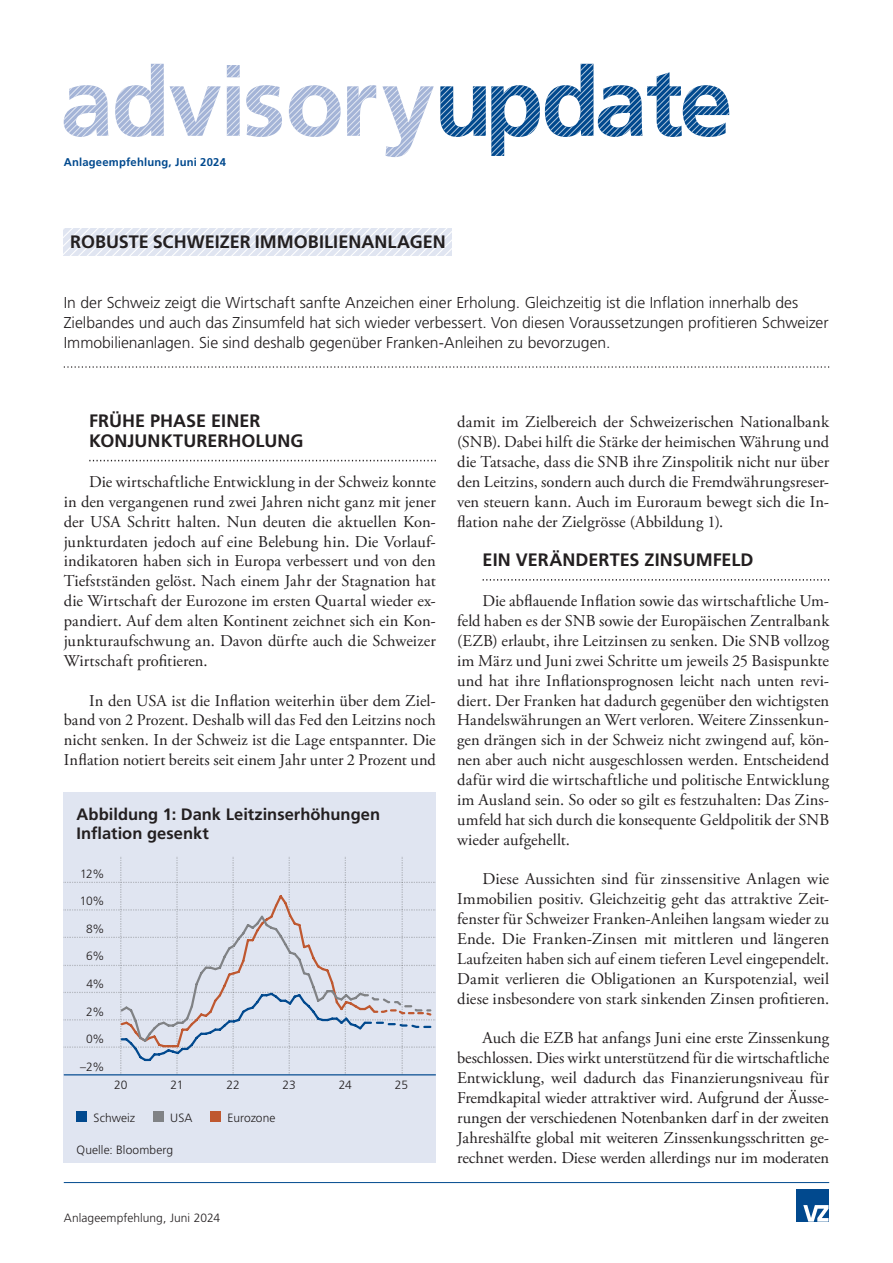
<style>
.page{position:relative;width:893px;height:1263px;background:#fff}
.page>*{position:absolute;margin:0;border:0;box-sizing:border-box;transform-origin:0 0}
.t1{font:700 18px/19.8px "Frutiger LT Pro";color:#231f20}
.t2{font:16.5px/20px "Adobe Garamond Pro";letter-spacing:-.005em;color:#231f20;text-align:justify}
.t3{font:700 16.5px/19.5px "Frutiger LT Pro";color:#231f20}
.t4{font:300 15.75px/20px "Frutiger LT Pro";letter-spacing:-.005em;color:#231f20}
.t5{font:13.95px/29px "Myriad Pro";color:#231f20;scale:1.05 1}
.t6{font:300 12px "Frutiger LT Pro";letter-spacing:.005em;color:#231f20}
.t7{font:700 11.25px "Frutiger LT Pro";letter-spacing:.015em;color:#01498e}
</style>
<div class="page">
<div style="left:796px;top:1189px;width:33px;height:33px;background:#01498e"></div>
<svg style="left:803px;top:1205px;width:25px;height:17px"></svg>
<hr style="left:64px;top:1182px;width:765px;height:1px;background:#01498e">
<div style="left:64px;top:792px;width:372px;height:371px;background:#e0e5f1"></div>
<hr style="left:64px;top:1074px;width:372px;height:1px;background:#01498e">
<svg style="left:64px;top:857px;width:372px;height:217px"></svg>
<div style="left:77px;top:1111px;width:10px;height:11px;background:#01498e"></div>
<div style="left:153px;top:1111px;width:11px;height:11px;background:#808285"></div>
<div style="left:210px;top:1111px;width:11px;height:11px;background:#bf5830"></div>
<svg style="left:64px;top:366px;width:765px;height:2px"></svg>
<svg style="left:89px;top:460px;width:347px;height:1px"></svg>
<svg style="left:483px;top:579px;width:346px;height:2px"></svg>
<svg style="left:64px;top:228px;width:388px;height:28px"></svg>
<svg style="left:64px;top:64px;width:370px;height:93px"></svg>
<svg style="left:440px;top:64px;width:289px;height:92px"></svg>
<p class="t7" style="left:64px;top:155px;width:164px">Anlageempfehlung, Juni 2024</p>
<p class="t1" style="left:70px;top:232px;width:377px">ROBUSTE SCHWEIZER IMMOBILIENANLAGEN</p>
<p class="t4" style="left:64px;top:293px;width:766px">In der Schweiz zeigt die Wirtschaft sanfte Anzeichen einer Erholung. Gleichzeitig ist die Inflation innerhalb des<br>Zielbandes und auch das Zinsumfeld hat sich wieder verbessert. Von diesen Voraussetzungen profitieren Schweizer<br>Immobilienanlagen. Sie sind deshalb gegenüber Franken-Anleihen zu bevorzugen.</p>
<p class="t1" style="left:89px;top:411px;width:216px">FRÜHE PHASE EINER<br>KONJUNKTURERHOLUNG</p>
<p class="t2" style="left:64px;top:472px;width:374px;text-indent:26px">Die wirtschaftliche Entwicklung in der Schweiz konnte in den vergangenen rund zwei Jahren nicht ganz mit jener der USA Schritt halten. Nun deuten die aktuellen Kon&shy;junkturdaten jedoch auf eine Belebung hin. Die Vorlauf&shy;indikatoren haben sich in Europa verbessert und von den Tiefstständen gelöst. Nach einem Jahr der Stagnation hat die Wirtschaft der Eurozone im ersten Quartal wieder ex&shy;pandiert. Auf dem alten Kontinent zeichnet sich ein Kon&shy;junkturaufschwung an. Davon dürfte auch die Schweizer Wirtschaft profitieren.</p>
<p class="t2" style="left:64px;top:691px;width:374px;text-indent:26px">In den USA ist die Inflation weiterhin über dem Ziel&shy;band von 2 Prozent. Deshalb will das Fed den Leitzins noch nicht senken. In der Schweiz ist die Lage entspannter. Die Inflation notiert bereits seit einem Jahr unter 2 Prozent und</p>
<p class="t6" style="left:80px;top:589px;width:26px">12%</p>
<p class="t6" style="left:80px;top:617px;width:26px">10%</p>
<p class="t6" style="left:86px;top:699px;width:20px">4%</p>
<p class="t6" style="left:86px;top:727px;width:20px">2%</p>
<p class="t6" style="left:86px;top:754px;width:20px">0%</p>
<p class="t6" style="left:114px;top:800px;width:15px">20</p>
<p class="t6" style="left:171px;top:800px;width:14px">21</p>
<p class="t6" style="left:226px;top:800px;width:15px">22</p>
<p class="t6" style="left:283px;top:800px;width:15px">23</p>
<p class="t6" style="left:339px;top:800px;width:15px">24</p>
<p class="t3" style="left:77px;top:804px;width:305px">Abbildung 1: Dank Leitzinserhöhungen<br>Inflation gesenkt</p>
<p class="t6" style="left:80px;top:867px;width:26px">12%</p>
<p class="t6" style="left:80px;top:894px;width:26px">10%</p>
<p class="t6" style="left:86px;top:922px;width:20px">8%</p>
<p class="t6" style="left:86px;top:949px;width:20px">6%</p>
<p class="t6" style="left:86px;top:977px;width:20px">4%</p>
<p class="t6" style="left:86px;top:1004px;width:20px">2%</p>
<p class="t6" style="left:86px;top:1032px;width:20px">0%</p>
<p class="t6" style="left:80px;top:1059px;width:26px">–2%</p>
<p class="t6" style="left:114px;top:1078px;width:15px">20</p>
<p class="t6" style="left:171px;top:1078px;width:14px">21</p>
<p class="t6" style="left:226px;top:1078px;width:15px">22</p>
<p class="t6" style="left:283px;top:1078px;width:15px">23</p>
<p class="t6" style="left:339px;top:1078px;width:15px">24</p>
<p class="t6" style="left:395px;top:1078px;width:15px">25</p>
<p class="t6" style="left:94px;top:1111px;width:43px">Schweiz</p>
<p class="t6" style="left:170px;top:1111px;width:24px">USA</p>
<p class="t6" style="left:228px;top:1111px;width:50px">Eurozone</p>
<p class="t6" style="left:77px;top:1143px;width:98px">Quelle: Bloomberg</p>
<p class="t6" style="left:64px;top:1211px;width:158px">Anlageempfehlung, Juni 2024</p>
<p class="t2" style="left:457px;top:413px;width:374px">damit im Zielbereich der Schweizerischen Nationalbank (SNB). Dabei hilft die Stärke der heimischen Währung und die Tatsache, dass die SNB ihre Zinspolitik nicht nur über den Leitzins, sondern auch durch die Fremdwährungsreser&shy;ven steuern kann. Auch im Euroraum bewegt sich die In&shy;flation nahe der Zielgrösse (Abbildung 1).</p>
<p class="t1" style="left:483px;top:550px;width:272px">EIN VERÄNDERTES ZINSUMFELD</p>
<p class="t2" style="left:457px;top:591px;width:374px;text-indent:26px">Die abflauende Inflation sowie das wirtschaftliche Um&shy;feld haben es der SNB sowie der Europäischen Zentralbank (EZB) erlaubt, ihre Leitzinsen zu senken. Die SNB vollzog im März und Juni zwei Schritte um jeweils 25 Basispunkte und hat ihre Inflationsprognosen leicht nach unten revi&shy;diert. Der Franken hat dadurch gegenüber den wichtigsten Handelswährungen an Wert verloren. Weitere Zinssenkun&shy;gen drängen sich in der Schweiz nicht zwingend auf, kön&shy;nen aber auch nicht ausgeschlossen werden. Entscheidend dafür wird die wirtschaftliche und politische Entwicklung im Ausland sein. So oder so gilt es festzuhalten: Das Zins&shy;umfeld hat sich durch die konsequente Geldpolitik der SNB wieder aufgehellt.</p>
<p class="t2" style="left:457px;top:870px;width:374px;text-indent:26px">Diese Aussichten sind für zinssensitive Anlagen wie Immobilien positiv. Gleichzeitig geht das attraktive Zeit&shy;fenster für Schweizer Franken-Anleihen langsam wieder zu Ende. Die Franken-Zinsen mit mittleren und längeren Laufzeiten haben sich auf einem tieferen Level eingependelt.<br>Damit verlieren die Obligationen an Kurspotenzial, weil diese insbesondere von stark sinkenden Zinsen profitieren.</p>
<p class="t2" style="left:457px;top:1029px;width:374px;text-indent:26px">Auch die EZB hat anfangs Juni eine erste Zinssenkung beschlossen. Dies wirkt unterstützend für die wirtschaftliche Entwicklung, weil dadurch das Finanzierungsniveau für Fremdkapital wieder attraktiver wird. Aufgrund der Äusse&shy;rungen der verschiedenen Notenbanken darf in der zweiten Jahreshälfte global mit weiteren Zinssenkungsschritten ge&shy;rechnet werden. Diese werden allerdings nur im moderaten</p>
<p class="t5" style="left:506px;top:624px;width:49px">Schweiz<br>USA</p>
<p class="t5" style="left:506px;top:901px;width:49px">Schweiz<br>USA</p>
</div>
